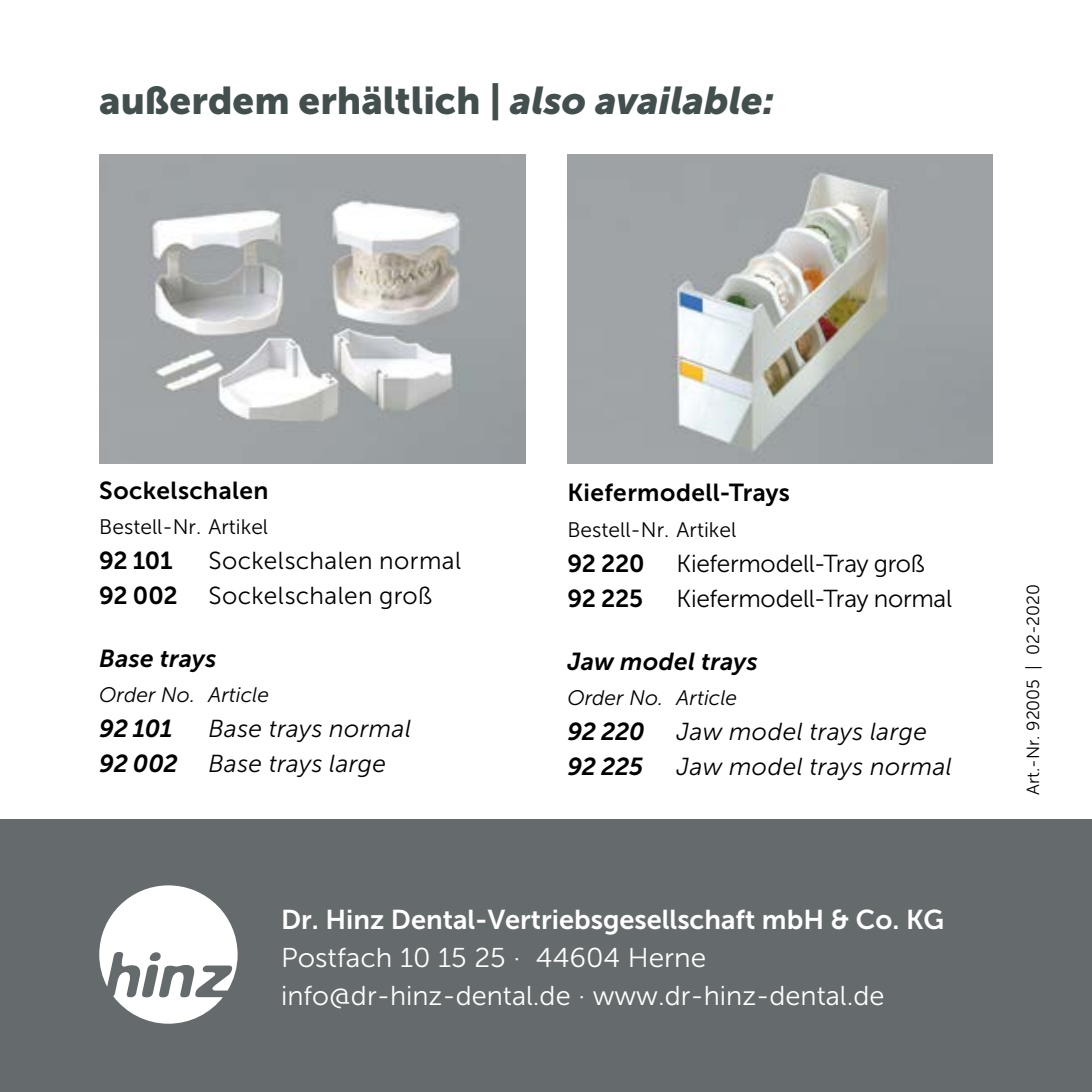
<style>
.page{position:relative;width:1092px;height:1092px;background:#fff}
.page>*{position:absolute;margin:0;border:0;box-sizing:border-box;transform-origin:0 0}
.t1{font:38.5px "Museo Sans 900";color:#434e4e}
.t2{font:27.3px/38.1px "Museo Sans 300";color:#fff}
.t3{font:27.3px "Museo Sans 700";color:#fff}
.t4{font:italic 24.5px/35px "Museo Sans 300";letter-spacing:.015em;color:#000}
.t5{font:24.5px "Museo Sans 700";letter-spacing:.01em;color:#000}
.t6{font:24.5px "Museo Sans 300";letter-spacing:-.01em;color:#000}
.t7{font:italic 24.5px "Museo Sans 700";letter-spacing:.005em;color:#000}
.t8{font:24.5px "Museo Sans 300";letter-spacing:.02em;color:#000}
.t9{font:21px "Museo Sans 300";color:#000}
.t10{font:italic 21px "Museo Sans 300";color:#000}
.t11{font:17.5px "Museo Sans 300";color:#000}
.s1{font-style:italic}
.s2{font-family:"Museo Sans 700"}
</style>
<div class="page">
<div style="left:0;top:819px;width:1091px;height:272px;background:#656b6d"></div>
<svg style="left:99px;top:885px;width:138px;height:138px"></svg>
<img style="left:567px;top:155px;width:425px;height:308px">
<img style="left:99px;top:155px;width:426px;height:308px">
<h1 class="t1" style="left:99px;top:79px;width:676px">außerdem erhältlich | <span class="s1">also available:</span></h1>
<p class="t5" style="left:99px;top:476px;width:171px">Sockelschalen</p>
<p class="t9" style="left:99px;top:515px;width:170px">Bestell-Nr. Artikel</p>
<p class="t5" style="left:99px;top:546px;width:75px">92 101</p>
<p class="t8" style="left:208px;top:547px;width:254px">Sockelschalen normal</p>
<p class="t5" style="left:99px;top:581px;width:80px">92 002</p>
<p class="t8" style="left:208px;top:582px;width:225px">Sockelschalen groß</p>
<p class="t7" style="left:99px;top:644px;width:119px">Base trays</p>
<p class="t10" style="left:99px;top:683px;width:171px">Order No. Article</p>
<p class="t7" style="left:99px;top:714px;width:75px">92 101</p>
<p class="t4" style="left:99px;top:711px;width:313px;text-indent:109px">Base trays normal<br><span class="s2">92 002</span> Base trays large</p>
<p class="t5" style="left:567px;top:479px;width:224px">Kiefermodell-Trays</p>
<p class="t9" style="left:567px;top:518px;width:170px">Bestell-Nr. Artikel</p>
<p class="t5" style="left:567px;top:549px;width:79px">92 220</p>
<p class="t6" style="left:676px;top:550px;width:250px">Kiefermodell-Tray groß</p>
<p class="t5" style="left:567px;top:584px;width:77px">92 225</p>
<p class="t6" style="left:676px;top:585px;width:277px">Kiefermodell-Tray normal</p>
<p class="t7" style="left:567px;top:647px;width:192px">Jaw model trays</p>
<p class="t10" style="left:567px;top:686px;width:171px">Order No. Article</p>
<p class="t7" style="left:567px;top:717px;width:79px">92 220</p>
<p class="t4" style="left:676px;top:713px;width:252px">Jaw model trays large</p>
<p class="t7" style="left:567px;top:752px;width:77px">92 225</p>
<p class="t4" style="left:676px;top:748px;width:277px">Jaw model trays normal</p>
<p class="t3" style="left:281px;top:903px;width:664px">Dr. Hinz Dental-Vertriebsgesellschaft mbH &amp; Co. KG</p>
<p class="t2" style="left:281px;top:938px;width:605px">Postfach 10 15 25 · 44604 Herne info@dr-hinz-dental.de · www.dr-hinz-dental.de</p>
<p class="t11" style="left:1023px;top:795px;width:212px;rotate:-90deg">Art.-Nr. 92005 | 02-2020</p>
</div>
